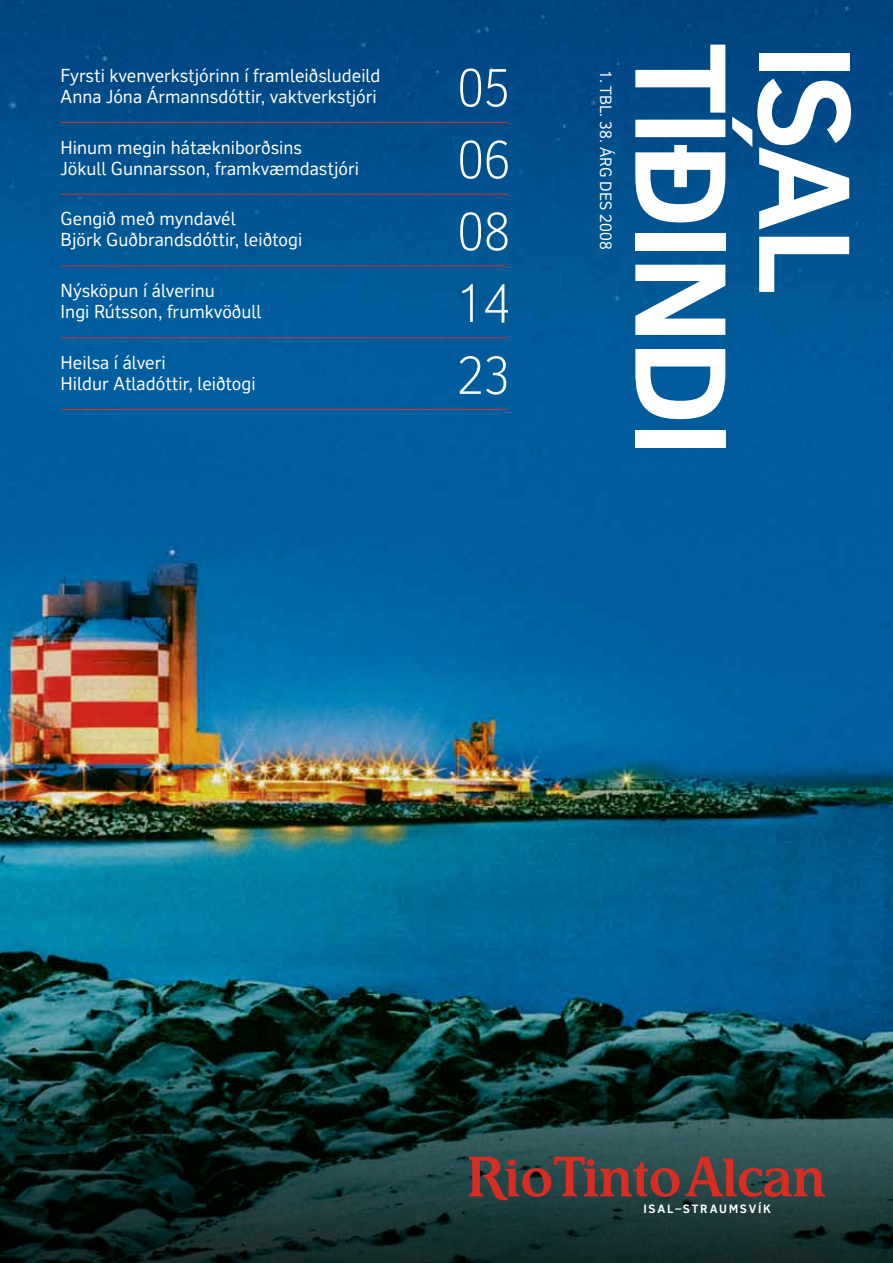
<style>
.page{position:relative;width:893px;height:1263px;background:#fff}
.page>*{position:absolute;margin:0;border:0;box-sizing:border-box;transform-origin:0 0}
.t1{font:700 123.9px "RT Vickerman";letter-spacing:-.04em;color:#fff}
.t2{font:300 51px/71.8px "RT Vickerman";color:#fff;text-align:justify}
.t3{font:18px/21px "RT Vickerman";color:#fff}
.t4{font:15.6px "RT Vickerman";color:#fff}
.t5{font:700 11.55px "RT Vickerman";letter-spacing:.145em;color:#fff}
</style>
<div class="page">
<img style="left:0;top:0;width:893px;height:1034px">
<svg style="left:0;top:1034px;width:893px;height:229px;background:#112e2c"></svg>
<hr style="left:61px;top:122px;width:446px;height:1px;background:#da2d22">
<hr style="left:61px;top:194px;width:446px;height:1px;background:#da2d22">
<hr style="left:61px;top:266px;width:446px;height:1px;background:#da2d22">
<hr style="left:61px;top:337px;width:446px;height:1px;background:#da2d22">
<hr style="left:61px;top:409px;width:446px;height:1px;background:#da2d22">
<svg style="left:469px;top:1157px;width:356px;height:43px;background:#653f3d"></svg>
<div style="left:508px;top:1159px;width:8px;height:7px;background:#da2d22;border-radius:50%"></div>
<p class="t3" style="left:61px;top:65px;width:321px">Fyrsti kvenverkstjórinn í framleiðsludeild<br>Anna Jóna Ármannsdóttir, vaktverkstjóri</p>
<p class="t3" style="left:61px;top:137px;width:300px">Hinum megin hátækniborðsins<br>Jökull Gunnarsson, framkvæmdastjóri</p>
<p class="t3" style="left:61px;top:208px;width:243px">Gengið með myndavél<br>Björk Guðbrandsdóttir, leiðtogi</p>
<p class="t3" style="left:61px;top:280px;width:202px">Nýsköpun í álverinu<br>Ingi Rútsson, frumkvöðull</p>
<p class="t3" style="left:61px;top:352px;width:197px">Heilsa í álveri<br>Hildur Atladóttir, leiðtogi</p>
<h2 class="t2" style="left:457px;top:52px;width:54px">05<br>06<br>08<br>14<br>23</h2>
<p class="t4" style="left:615px;top:70px;width:181px;rotate:90deg">1. TBL. 38. ÁRG DES 2008</p>
<h1 class="t1" style="left:757px;top:43px;width:415px;rotate:90deg">TÍÐINDI</h1>
<h1 class="t1" style="left:881px;top:43px;width:253px;rotate:90deg">ISAL</h1>
<p class="t5" style="left:644px;top:1202px;width:129px">ISAL–STRAUMSVÍK</p>
</div>
